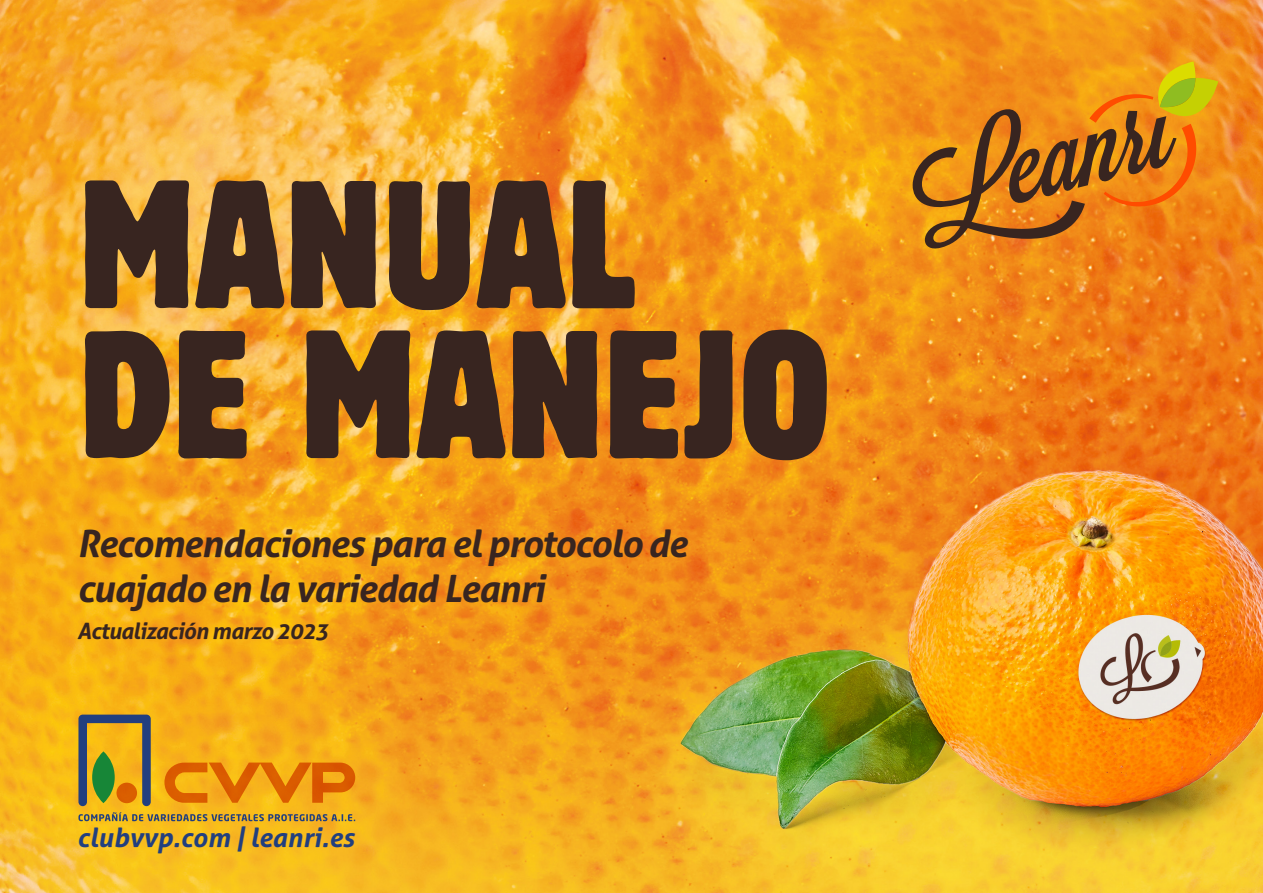
<style>
.page{position:relative;width:1263px;height:893px;background:#fff}
.page>*{position:absolute;margin:0;border:0;box-sizing:border-box;transform-origin:0 0}
.t1{font:italic 700 37.5px/45px "Aller";letter-spacing:-.03em;color:#382520}
.t2{font:italic 700 26.55px "Aller";color:#223f7f}
.t3{font:italic 700 22.5px "Aller";letter-spacing:-.03em;color:#382520}
</style>
<div class="page">
<img style="left:0;top:0;width:1263px;height:893px">
<svg style="left:913px;top:61px;width:305px;height:187px;background:#d27f18"></svg>
<svg style="left:78px;top:715px;width:73px;height:91px;background:#a98b3d"></svg>
<svg style="left:92px;top:751px;width:23px;height:52px"></svg>
<svg style="left:78px;top:812px;width:277px;height:9px;background:#ac8f3d"></svg>
<div style="left:116px;top:783px;width:21px;height:20px;background:#da5e00;border-radius:50%"></div>
<svg style="left:164px;top:762px;width:191px;height:41px;background:#e98a0e"></svg>
<svg style="left:85px;top:180px;width:104px;height:128px;background:#614426"></svg>
<svg style="left:195px;top:180px;width:89px;height:128px;background:#70522f"></svg>
<svg style="left:291px;top:181px;width:85px;height:127px;background:#523926"></svg>
<svg style="left:389px;top:181px;width:81px;height:129px;background:#5f4224"></svg>
<svg style="left:477px;top:180px;width:89px;height:128px;background:#6f4821"></svg>
<svg style="left:572px;top:180px;width:63px;height:128px;background:#805521"></svg>
<svg style="left:85px;top:331px;width:85px;height:127px;background:#604221"></svg>
<svg style="left:178px;top:330px;width:69px;height:128px;background:#5e4123"></svg>
<svg style="left:306px;top:330px;width:104px;height:128px;background:#604220"></svg>
<svg style="left:417px;top:330px;width:88px;height:128px;background:#6e4a20"></svg>
<svg style="left:512px;top:331px;width:85px;height:127px;background:#513521"></svg>
<svg style="left:610px;top:330px;width:68px;height:128px;background:#5b391e"></svg>
<svg style="left:684px;top:330px;width:48px;height:128px;background:#6a421d"></svg>
<svg style="left:743px;top:330px;width:84px;height:130px;background:#633f1d"></svg>
<p class="t1" style="left:77px;top:520px;width:612px">Recomendaciones para el protocolo de cuajado en la variedad Leanri</p>
<p class="t3" style="left:77px;top:617px;width:253px">Actualización marzo 2023</p>
<p class="t2" style="left:77px;top:821px;width:279px">clubvvp.com | leanri.es</p>
</div>
